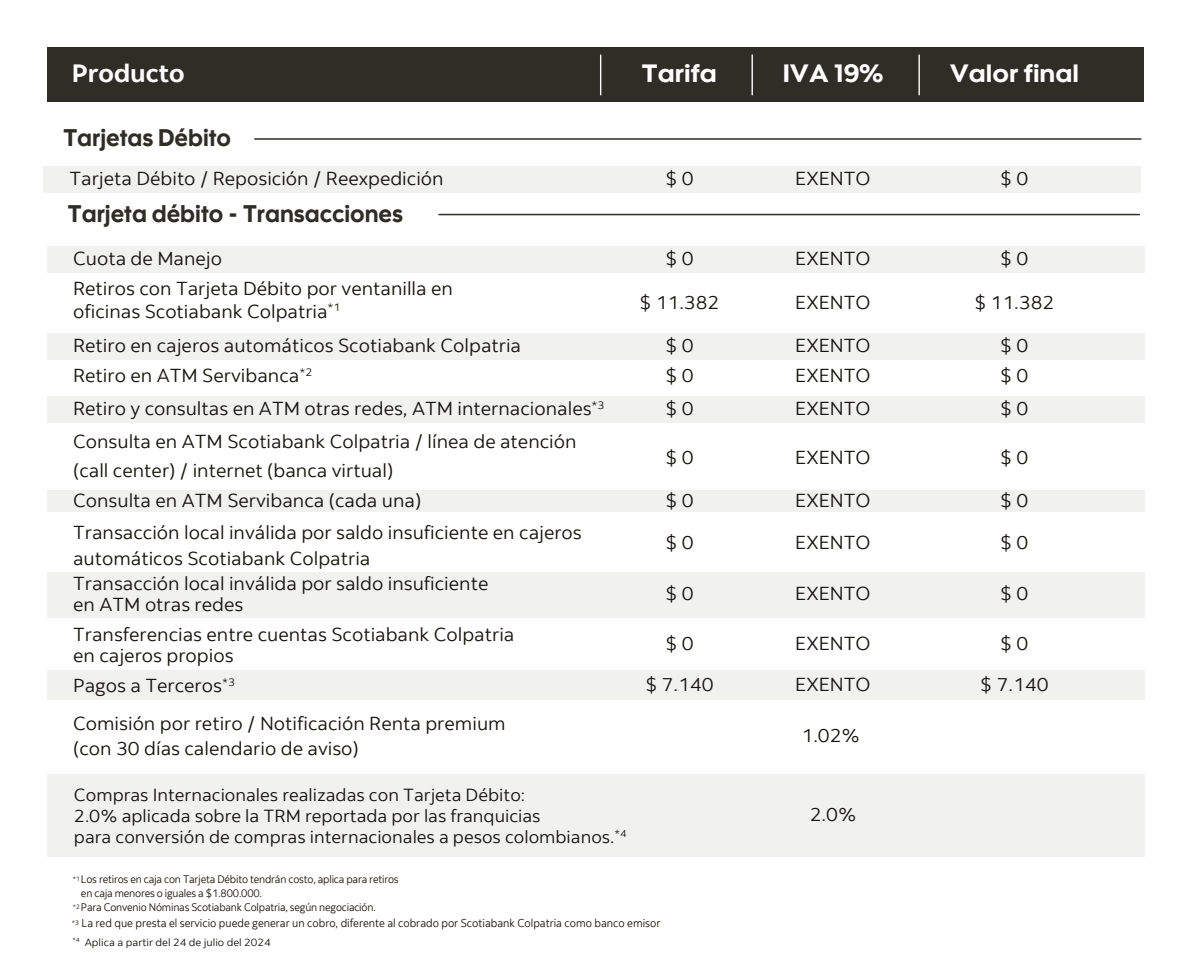
<style>
.page{position:relative;width:1191px;height:980px;background:#fff}
.page>*{position:absolute;margin:0;border:0;box-sizing:border-box;transform-origin:0 0}
.t1{font:25.05px "Scotia Headline";color:#fff;scale:1.05 1}
.t2{font:700 25.05px "Scotia";color:#fff;scale:1.05 1}
.t3{font:24px "Scotia Headline";color:#2e2d26;scale:.96 1}
.t4{font:18.75px/30.2px "Scotia";color:#181610;scale:1.05 1}
.t5{font:17.55px/21px "Scotia";color:#181610;scale:1.05 1}
.t6{font:11.4px "Scotia";color:#1e150e;scale:.96 1}
.t7{font:10.95px "Scotia";letter-spacing:-.015em;color:#1e150e;scale:.96 1}
.t8{font:10.5px "Scotia";color:#171610;scale:1.05 1}
</style>
<div class="page">
<hr style="left:255px;top:138px;width:885px;height:2px;background:#2e2d26">
<div style="left:44px;top:166px;width:1096px;height:27px;background:#f1f1ef"></div>
<div style="left:47px;top:48px;width:1096px;height:54px;background:#2e2d26"></div>
<hr style="left:600px;top:55px;width:1px;height:40px;background:#fff">
<hr style="left:751px;top:55px;width:2px;height:40px;background:#fff">
<hr style="left:918px;top:55px;width:2px;height:40px;background:#fff">
<hr style="left:439px;top:214px;width:700px;height:1px;background:#2e2d26">
<div style="left:47px;top:246px;width:1097px;height:27px;background:#f1f1ef"></div>
<div style="left:47px;top:333px;width:1097px;height:27px;background:#f1f1ef"></div>
<div style="left:47px;top:396px;width:1097px;height:27px;background:#f1f1ef"></div>
<div style="left:47px;top:490px;width:1097px;height:22px;background:#f1f1ef"></div>
<div style="left:47px;top:572px;width:1097px;height:46px;background:#f1f1ef"></div>
<div style="left:47px;top:670px;width:1097px;height:30px;background:#f1f1ef"></div>
<div style="left:47px;top:774px;width:1097px;height:83px;background:#f1f1ef"></div>
<h1 class="t2" style="left:72px;top:59px;width:109px">Producto</h1>
<h1 class="t1" style="left:642px;top:59px;width:73px">Tarifa</h1>
<h1 class="t1" style="left:782px;top:59px;width:97px">IVA 19%</h1>
<h1 class="t1" style="left:949px;top:59px;width:125px">Valor final</h1>
<p class="t3" style="left:63px;top:124px;width:176px">Tarjetas Débito</p>
<p class="t4" style="left:69px;top:164px;width:358px">Tarjeta Débito / Reposición / Reexpedición</p>
<p class="t4" style="left:795px;top:164px;width:73px">EXENTO</p>
<p class="t4" style="left:665px;top:164px;width:28px">$ 0</p>
<p class="t4" style="left:1000px;top:164px;width:28px">$ 0</p>
<p class="t3" style="left:68px;top:200px;width:350px">Tarjeta débito - Transacciones</p>
<p class="t4" style="left:73px;top:244px;width:363px">Cuota de Manejo<br>Retiros con Tarjeta Débito por ventanilla en</p>
<p class="t4" style="left:73px;top:294px;width:428px;line-height:34.3px">oficinas Scotiabank Colpatria<sup>*1<br></sup>Retiro en cajeros automáticos Scotiabank Colpatria</p>
<p class="t4" style="left:73px;top:359px;width:507px;line-height:32.7px">Retiro en ATM Servibanca<sup>*2<br></sup>Retiro y consultas en ATM otras redes, ATM internacionales<sup>*3<br></sup>Consulta en ATM Scotiabank Colpatria / línea de atención</p>
<p class="t4" style="left:73px;top:456px;width:333px;line-height:29.7px">(call center) / internet (banca virtual)<br>Consulta en ATM Servibanca (cada una)</p>
<p class="t4" style="left:73px;top:520px;width:486px;line-height:25.5px">Transacción local inválida por saldo insuficiente en cajeros automáticos Scotiabank Colpatria<br>Transacción local inválida por saldo insuficiente</p>
<p class="t4" style="left:73px;top:590px;width:422px">en ATM otras redes<br>Transferencias entre cuentas Scotiabank Colpatria</p>
<p class="t4" style="left:73px;top:641px;width:156px">en cajeros propios<br>Pagos a Terceros<sup>*3</sup></p>
<p class="t4" style="left:73px;top:711px;width:413px;line-height:25.5px">Comisión por retiro / Notificación Renta premium (con 30 días calendario de aviso)</p>
<p class="t4" style="left:665px;top:244px;width:28px">$ 0</p>
<p class="t4" style="left:639px;top:288px;width:78px">$ 11.382</p>
<p class="t4" style="left:974px;top:288px;width:78px">$ 11.382</p>
<p class="t4" style="left:665px;top:331px;width:28px">$ 0 $ 0</p>
<p class="t4" style="left:665px;top:394px;width:28px">$ 0</p>
<p class="t4" style="left:665px;top:443px;width:28px">$ 0</p>
<p class="t4" style="left:665px;top:485px;width:28px">$ 0</p>
<p class="t4" style="left:665px;top:528px;width:28px">$ 0</p>
<p class="t4" style="left:665px;top:579px;width:28px">$ 0</p>
<p class="t4" style="left:645px;top:623px;width:66px;line-height:40.8px;text-align:center">$ 0<br>$ 7.140</p>
<p class="t4" style="left:1000px;top:244px;width:28px">$ 0</p>
<p class="t4" style="left:795px;top:244px;width:73px">EXENTO</p>
<p class="t4" style="left:795px;top:288px;width:73px">EXENTO</p>
<p class="t4" style="left:795px;top:331px;width:73px">EXENTO<br>EXENTO</p>
<p class="t4" style="left:795px;top:394px;width:73px">EXENTO</p>
<p class="t4" style="left:795px;top:443px;width:73px">EXENTO</p>
<p class="t4" style="left:795px;top:485px;width:73px">EXENTO</p>
<p class="t4" style="left:795px;top:528px;width:73px">EXENTO</p>
<p class="t4" style="left:795px;top:579px;width:73px">EXENTO</p>
<p class="t4" style="left:795px;top:623px;width:73px;line-height:40.8px">EXENTO<br>EXENTO</p>
<p class="t4" style="left:801px;top:721px;width:57px">1.02%</p>
<p class="t4" style="left:1000px;top:331px;width:28px">$ 0 $ 0</p>
<p class="t4" style="left:1000px;top:394px;width:28px">$ 0</p>
<p class="t4" style="left:1000px;top:443px;width:28px">$ 0</p>
<p class="t4" style="left:1000px;top:485px;width:28px">$ 0</p>
<p class="t4" style="left:1000px;top:528px;width:28px">$ 0</p>
<p class="t4" style="left:1000px;top:579px;width:28px">$ 0</p>
<p class="t4" style="left:1000px;top:629px;width:28px">$ 0</p>
<p class="t4" style="left:980px;top:670px;width:66px">$ 7.140</p>
<p class="t5" style="left:74px;top:785px;width:528px">Compras Internacionales realizadas con Tarjeta Débito:<br>2.0% aplicada sobre la TRM reportada por las franquicias<br>para conversión de compras internacionales a pesos colombianos.<sup>*4</sup></p>
<p class="t7" style="left:73px;top:873px;width:341px"><sup>*1</sup> Los retiros en caja con Tarjeta Débito tendrán costo, aplica para retiros</p>
<p class="t7" style="left:81px;top:887px;width:190px">en caja menores o iguales a $1.800.000.</p>
<p class="t7" style="left:73px;top:901px;width:317px"><sup>*2</sup> Para Convenio Nóminas Scotiabank Colpatria, según negociación.</p>
<p class="t6" style="left:72px;top:917px;width:614px"><sup>*3</sup> La red que presta el servicio puede generar un cobro, diferente al cobrado por Scotiabank Colpatria como banco emisor</p>
<p class="t8" style="left:72px;top:936px;width:190px"><sup>*4</sup> Aplica a partir del 24 de julio del 2024</p>
<p class="t4" style="left:809px;top:799px;width:46px">2.0%</p>
</div>
